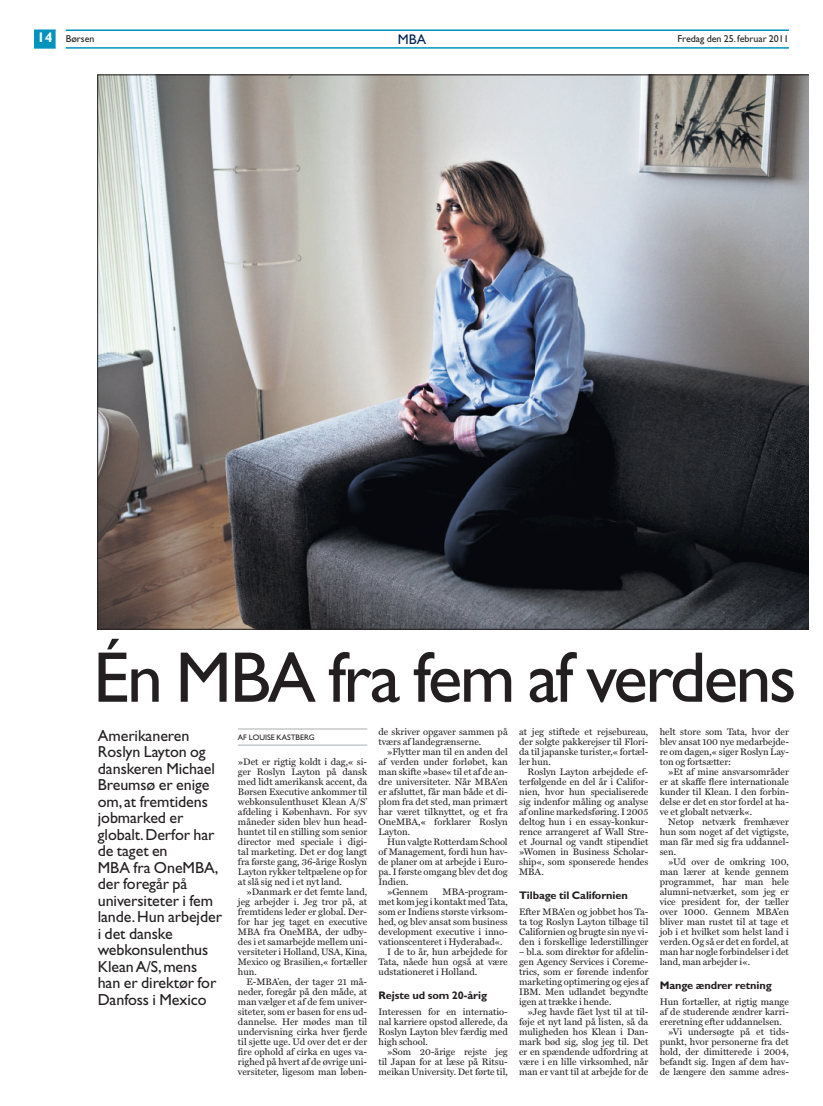
<style>
.page{position:relative;width:823px;height:1106px;background:#fff}
.page>*{position:absolute;margin:0;border:0;box-sizing:border-box;transform-origin:0 0}
.t1{font:72px "Gill Sans";letter-spacing:-.04em;color:#231f20}
.t2{font:16px/16.5px "Gill Sans";letter-spacing:-.005em;color:#231f20}
.t3{font:14px "Gill Sans";color:#002359}
.t4{font:700 11px "Gill Sans";letter-spacing:-.01em;color:#231f20}
.t5{font:10px "Gill Sans";color:#231f20}
.t6{font:9.5px/10px "Miller Text";color:#231f20;text-align:justify}
.t7{font:8px "Gill Sans";color:#231f20}
.s1{font-weight:700;font-size:14px;color:#fff}
</style>
<div class="page">
<hr style="left:34px;top:29px;width:754px;height:2px;background:#0093bd">
<hr style="left:34px;top:47px;width:754px;height:2px;background:#0093bd">
<div style="left:34px;top:31px;width:22px;height:17px;background:#0093bd"></div>
<div style="left:56px;top:29px;width:10px;height:21px;background:#fff"></div>
<hr style="left:238px;top:728px;width:129px;height:1px;background:#a8acb0">
<hr style="left:238px;top:745px;width:129px;height:1px;background:#a8acb0">
<img style="left:97px;top:75px;width:711px;height:554px">
<p class="t5" style="left:37px;top:33px;width:59px"><span class="s1">14</span> Børsen</p>
<h3 class="t3" style="left:397px;top:31px;width:30px">MBA</h3>
<p class="t5" style="left:677px;top:33px;width:113px">Fredag den 25.februar 2011</p>
<h1 class="t1" style="left:93px;top:636px;width:704px">Én MBA fra fem af verdens</h1>
<p class="t2" style="left:98px;top:727px;width:126px">Amerikaneren<br>Roslyn Layton og danskeren Michael<br>Breumsø er enige om, at fremtidens jobmarked er globalt.Derfor har de taget en<br>MBA fra OneMBA, der foregår på universiteter i fem lande.Hun arbejder i det danske webkonsulenthus<br>KleanA/S,mens han er direktør for<br>Danfoss i Mexico</p>
<p class="t6" style="left:519px;top:727px;width:131px">at jeg stiftede et rejsebureau, der solgte pakkerejser til Flori&shy;da til japanske turister,« fortæl&shy;ler hun.</p>
<p class="t6" style="left:519px;top:767px;width:131px;text-indent:9px">Roslyn Layton arbejdede ef&shy;terfølgende en del år i Califor&shy;nien, hvor hun specialiserede sig indenfor måling og analyse af online markedsføring. I 2005 deltog hun i en essay-konkur&shy;rence arrangeret af Wall Stre&shy;et Journal og vandt stipendiet »Women in Business Scholar&shy;ship«, som sponserede hendes MBA.</p>
<p class="t4" style="left:519px;top:888px;width:110px">Tilbage til Californien</p>
<p class="t6" style="left:519px;top:907px;width:131px">Efter MBA’en og jobbet hos Ta&shy;ta tog Roslyn Layton tilbage til Californien og brugte sin nye vi&shy;den i forskellige lederstillinger</p>
<p class="t6" style="left:519px;top:947px;width:131px">– bl.a. som direktør for afdelin&shy;gen Agency Services i Coreme&shy;trics, som er førende indenfor marketing optimering og ejes af IBM. Men udlandet begyndte igen at trække i hende.</p>
<p class="t6" style="left:519px;top:1007px;width:131px;text-indent:9px">»Jeg havde fået lyst til at til&shy;føje et nyt land på listen, så da muligheden hos Klean i Dan&shy;mark bød sig, slog jeg til. Det er en spændende udfordring at være i en lille virksomhed, når man er vant til at arbejde for de</p>
<p class="t6" style="left:378px;top:727px;width:131px">de skriver opgaver sammen på tværs af landegrænserne.</p>
<p class="t6" style="left:378px;top:747px;width:131px;text-indent:9px">»Flytter man til en anden del af verden under forløbet, kan man skifte »base« til et af de an&shy;dre universiteter. Når MBA’en er afsluttet, får man både et di&shy;plom fra det sted, man primært har været tilknyttet, og et fra OneMBA,« forklarer Roslyn Layton.</p>
<p class="t6" style="left:387px;top:837px;width:122px">Hun valgte Rotterdam School</p>
<p class="t6" style="left:378px;top:847px;width:131px">of Management, fordi hun hav-</p>
<p class="t6" style="left:378px;top:857px;width:131px">de planer om at arbejde i Euro-</p>
<p class="t6" style="left:378px;top:867px;width:131px">pa. I første omgang blev det dog</p>
<p class="t6" style="left:378px;top:877px;width:31px">Indien.</p>
<p class="t6" style="left:387px;top:887px;width:43px">»Gennem</p>
<p class="t6" style="left:442px;top:887px;width:67px">MBA-program-</p>
<p class="t6" style="left:378px;top:897px;width:131px">met kom jeg i kontakt med Tata,</p>
<p class="t6" style="left:378px;top:907px;width:131px">som er Indiens største virksom-</p>
<p class="t6" style="left:378px;top:917px;width:131px">hed, og blev ansat som business</p>
<p class="t6" style="left:378px;top:927px;width:131px">development executive i inno-</p>
<p class="t6" style="left:378px;top:937px;width:125px">vationscenteret i Hyderabad«.</p>
<p class="t6" style="left:387px;top:947px;width:122px">I de to år, hun arbejdede for</p>
<p class="t6" style="left:378px;top:957px;width:131px">Tata, nåede hun også at være</p>
<p class="t6" style="left:378px;top:967px;width:100px">udstationeret i Holland.</p>
<p class="t4" style="left:378px;top:988px;width:110px">Rejste ud som 20-årig</p>
<p class="t6" style="left:378px;top:1007px;width:131px">Interessen for en internatio&shy;nal karriere opstod allerede, da Roslyn Layton blev færdig med high school.</p>
<p class="t6" style="left:378px;top:1047px;width:131px;text-indent:9px">»Som 20-årige rejste jeg til Japan for at læse på Ritsu&shy;meikan University. Det førte til,</p>
<p class="t6" style="left:659px;top:727px;width:131px">helt store som Tata, hvor der blev ansat 100 nye medarbejde&shy;re om dagen,« siger Roslyn Lay&shy;ton og fortsætter:</p>
<p class="t6" style="left:659px;top:767px;width:131px;text-indent:9px">»Et af mine ansvarsområder er at skaffe flere internationale kunder til Klean. I den forbin&shy;delse er det en stor fordel at ha&shy;ve et globalt netværk«.</p>
<p class="t6" style="left:659px;top:817px;width:131px;text-indent:9px">Netop netværk fremhæver hun som noget af det vigtigste, man får med sig fra uddannel&shy;sen.</p>
<p class="t6" style="left:659px;top:857px;width:131px;text-indent:9px">»Ud over de omkring 100, man lærer at kende gennem programmet, har man hele alumni-netværket, som jeg er vice president for, der tæller over 1000. Gennem MBA’en bliver man rustet til at tage et job i et hvilket som helst land i verden. Og så er det en fordel, at man har nogle forbindelser i det land, man arbejder i«.</p>
<p class="t4" style="left:659px;top:978px;width:113px">Mange ændrer retning</p>
<p class="t6" style="left:659px;top:997px;width:131px">Hun fortæller, at rigtig mange</p>
<p class="t6" style="left:659px;top:1007px;width:131px">af de studerende ændrer karri-</p>
<p class="t6" style="left:659px;top:1017px;width:123px">ereretning efter uddannelsen.</p>
<p class="t6" style="left:667px;top:1027px;width:122px">»Vi undersøgte på et tids-</p>
<p class="t6" style="left:659px;top:1037px;width:131px">punkt, hvor personerne fra det</p>
<p class="t6" style="left:659px;top:1047px;width:131px">hold, der dimitterede i 2004,</p>
<p class="t6" style="left:659px;top:1057px;width:131px">befandt sig. Ingen af dem hav-</p>
<p class="t6" style="left:659px;top:1067px;width:131px">de længere den samme adres-</p>
<p class="t7" style="left:238px;top:732px;width:78px">AF LOUISE KASTBERG</p>
<p class="t6" style="left:238px;top:757px;width:131px">»Det er rigtig koldt i dag,« si&shy;ger Roslyn Layton på dansk med lidt amerikansk accent, da Børsen Executive ankommer til webkonsulenthuset Klean A/S’ afdeling i København. For syv måneder siden blev hun head&shy;huntet til en stilling som senior director med speciale i digi&shy;tal marketing. Det er dog langt fra første gang, 36-årige Roslyn Layton rykker teltpælene op for at slå sig ned i et nyt land.</p>
<p class="t6" style="left:238px;top:887px;width:131px;text-indent:9px">»Danmark er det femte land, jeg arbejder i. Jeg tror på, at fremtidens leder er global. Der&shy;for har jeg taget en executive MBA fra OneMBA, der udby&shy;des i et samarbejde mellem uni&shy;versiteter i Holland, USA, Kina, Mexico og Brasilien,« fortæller hun.</p>
<p class="t6" style="left:238px;top:977px;width:131px;text-indent:9px">E-MBA’en, der tager 21 må&shy;neder, foregår på den måde, at man vælger et af de fem univer&shy;siteter, som er basen for ens ud&shy;dannelse. Her mødes man til undervisning cirka hver fjerde til sjette uge. Ud over det er der fire ophold af cirka en uges va&shy;righed på hvert af de øvrige uni&shy;versiteter, ligesom man løben-</p>
</div>
